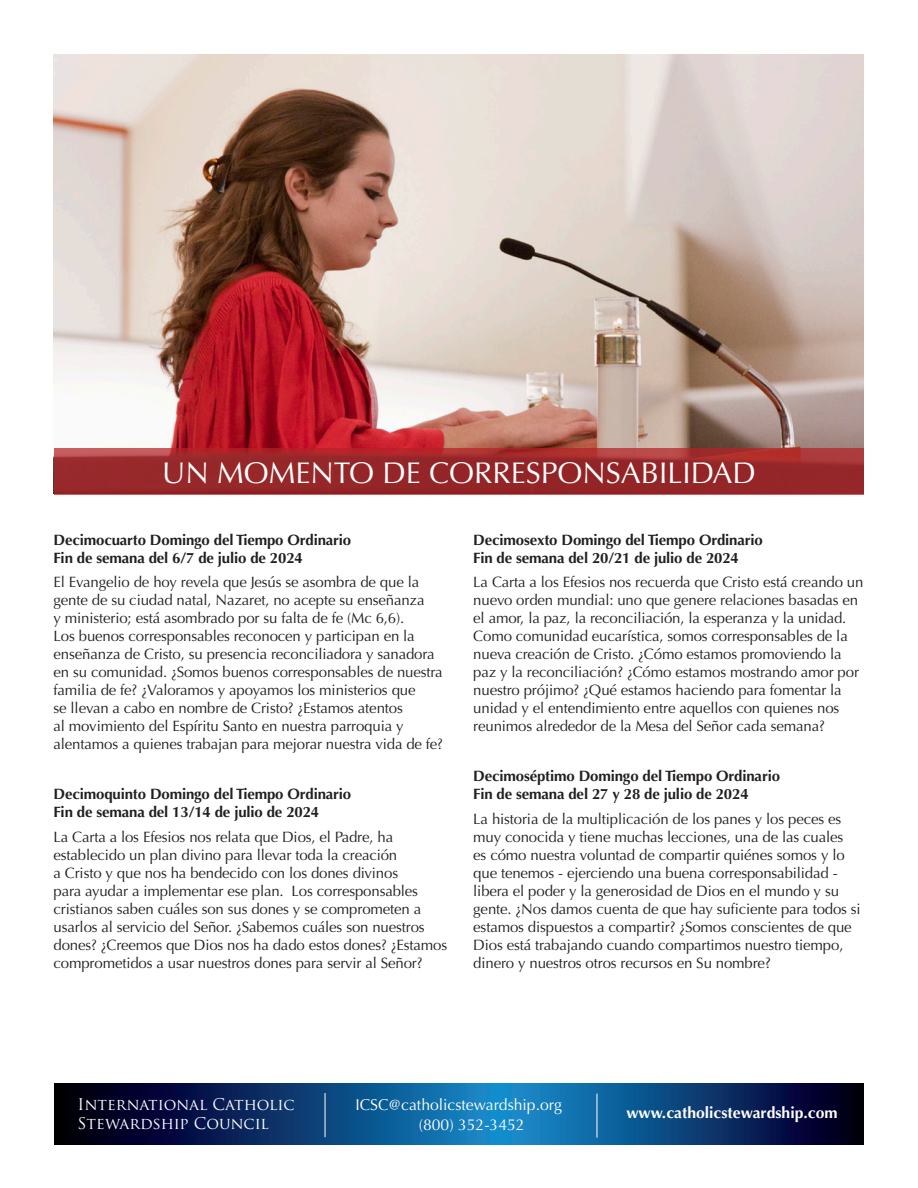
<style>
.page{position:relative;width:918px;height:1188px;background:#fff}
.page>*{position:absolute;margin:0;border:0;box-sizing:border-box;transform-origin:0 0}
.t1{font:30px "Optima";color:#fff}
.t2{font:15.75px "Optima";color:#fff}
.t3{font:15.75px/19.5px "Trajan Pro";color:#fff}
.t4{font:700 15.75px "Optima";color:#fff}
.t5{font:15px/18px "Optima";letter-spacing:-.01em;color:#231f20}
.t6{font:700 15px/18px "Optima";letter-spacing:-.01em;color:#231f20}
</style>
<div class="page">
<svg style="left:54px;top:1084px;width:810px;height:60px;background:#0a3b6f"></svg>
<hr style="left:325px;top:1093px;width:1px;height:44px;background:#fff">
<hr style="left:597px;top:1094px;width:1px;height:44px;background:#fff">
<img style="left:54px;top:54px;width:810px;height:395px">
<svg style="left:54px;top:449px;width:810px;height:46px;background:#9b2a2c"></svg>
<p class="t1" style="left:162px;top:455px;width:595px">UN MOMENTO DE CORRESPONSABILIDAD</p>
<p class="t6" style="left:54px;top:531px;width:299px">Decimocuarto Domingo del Tiempo Ordinario<br>Fin de semana del 6/7 de julio de 2024</p>
<p class="t5" style="left:54px;top:574px;width:391px">El Evangelio de hoy revela que Jesús se asombra de que la gente de su ciudad natal, Nazaret, no acepte su enseñanza<br>y ministerio; está asombrado por su falta de fe (Mc 6,6).<br>Los buenos corresponsables reconocen y participan en la enseñanza de Cristo, su presencia reconciliadora y sanadora en su comunidad. ¿Somos buenos corresponsables de nuestra familia de fe? ¿Valoramos y apoyamos los ministerios que<br>se llevan a cabo en nombre de Cristo? ¿Estamos atentos<br>al movimiento del Espíritu Santo en nuestra parroquia y alentamos a quienes trabajan para mejorar nuestra vida de fe?</p>
<p class="t6" style="left:54px;top:785px;width:299px">Decimoquinto Domingo del Tiempo Ordinario<br>Fin de semana del 13/14 de julio de 2024</p>
<p class="t5" style="left:54px;top:828px;width:395px">La Carta a los Efesios nos relata que Dios, el Padre, ha establecido un plan divino para llevar toda la creación<br>a Cristo y que nos ha bendecido con los dones divinos<br>para ayudar a implementar ese plan. Los corresponsables cristianos saben cuáles son sus dones y se comprometen a usarlos al servicio del Señor. ¿Sabemos cuáles son nuestros dones? ¿Creemos que Dios nos ha dado estos dones? ¿Estamos comprometidos a usar nuestros dones para servir al Señor?</p>
<p class="t6" style="left:473px;top:531px;width:291px">Decimosexto Domingo del Tiempo Ordinario<br>Fin de semana del 20/21 de julio de 2024</p>
<p class="t5" style="left:473px;top:574px;width:392px">La Carta a los Efesios nos recuerda que Cristo está creando un nuevo orden mundial: uno que genere relaciones basadas en el amor, la paz, la reconciliación, la esperanza y la unidad.<br>Como comunidad eucarística, somos corresponsables de la nueva creación de Cristo. ¿Cómo estamos promoviendo la paz y la reconciliación? ¿Cómo estamos mostrando amor por nuestro prójimo? ¿Qué estamos haciendo para fomentar la unidad y el entendimiento entre aquellos con quienes nos reunimos alrededor de la Mesa del Señor cada semana?</p>
<p class="t6" style="left:473px;top:767px;width:308px">Decimoséptimo Domingo del Tiempo Ordinario<br>Fin de semana del 27 y 28 de julio de 2024</p>
<p class="t5" style="left:473px;top:810px;width:389px">La historia de la multiplicación de los panes y los peces es muy conocida y tiene muchas lecciones, una de las cuales<br>es cómo nuestra voluntad de compartir quiénes somos y lo que tenemos - ejerciendo una buena corresponsabilidad - libera el poder y la generosidad de Dios en el mundo y su gente. ¿Nos damos cuenta de que hay suficiente para todos si estamos dispuestos a compartir? ¿Somos conscientes de que Dios está trabajando cuando compartimos nuestro tiempo, dinero y nuestros otros recursos en Su nombre?</p>
<p class="t3" style="left:77px;top:1094px;width:219px">International Catholic<br>Stewardship Council</p>
<p class="t4" style="left:626px;top:1104px;width:213px">www.catholicstewardship.com</p>
<p class="t2" style="left:355px;top:1096px;width:208px">ICSC@catholicstewardship.org</p>
<p class="t2" style="left:419px;top:1116px;width:107px">(800) 352-3452</p>
</div>
